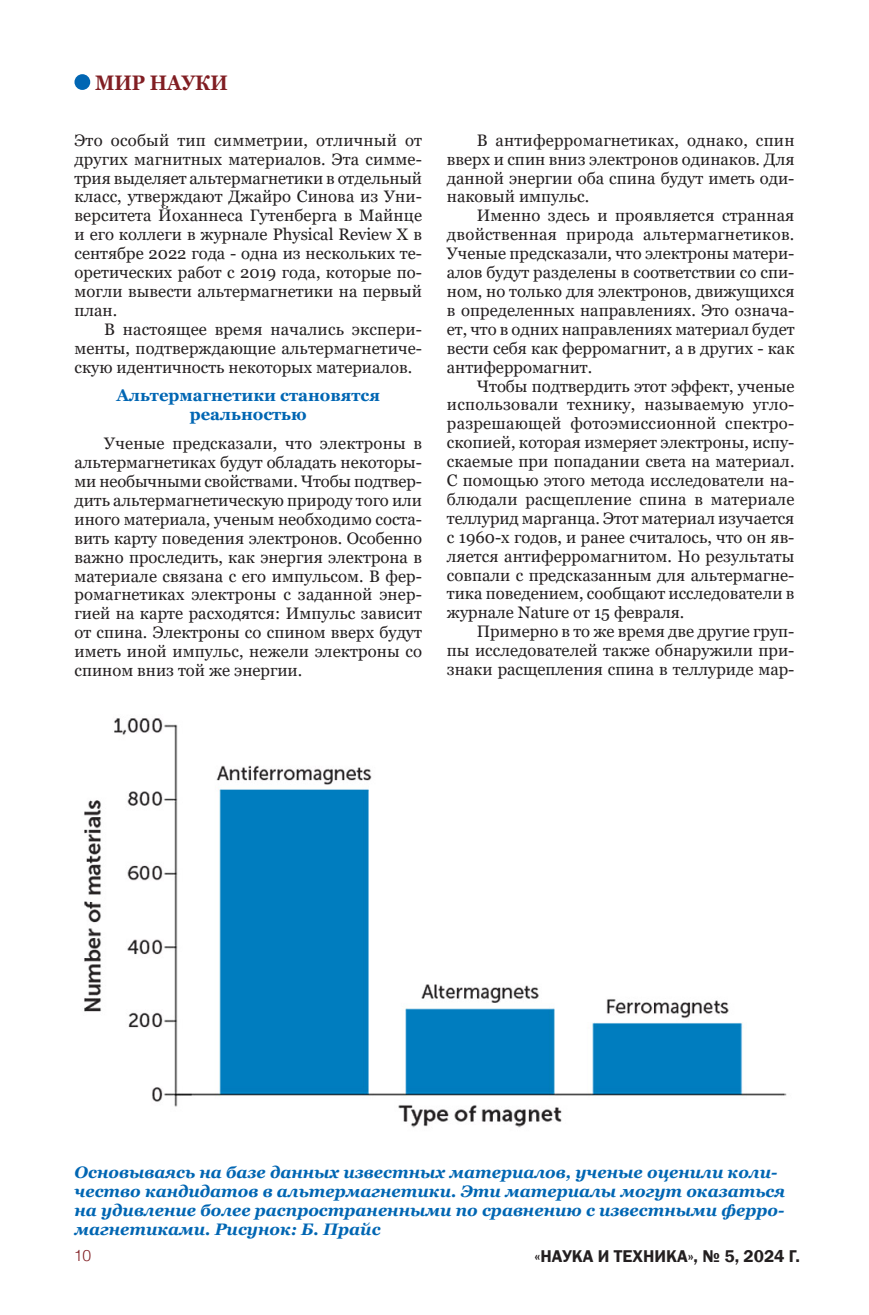
<style>
.page{position:relative;width:869px;height:1315px;background:#fff}
.page>*{position:absolute;margin:0;border:0;box-sizing:border-box;transform-origin:0 0}
.Рубрика{font:700 21px "Georgia";color:#811e23;scale:.9 1}
.t1{font:600 17.5px "Franklin Gothic";color:#231f20}
.текст_мой{font:16.62px/18.9px "Georgia";color:#231f20;text-align:justify}
.подпись_под_фото{font:italic 700 16.62px/18.9px "Georgia";color:#0166b3}
.подзаголовок_мой{font:700 16.62px/18.9px "Georgia";color:#0166b3;text-align:center}
.t2{font:300 15.75px "Helios";color:#811e23}
</style>
<div class="page">
<div style="left:74px;top:74px;width:16px;height:16px;background:#0166b3;border-radius:50%"></div>
<img style="left:84px;top:718px;width:703px;height:410px">
<p class="Рубрика" style="left:95px;top:69px;width:149px">МИР НАУКИ</p>
<p class="текст_мой" style="left:74px;top:131px;width:349px">Это особый тип симметрии, отличный от других магнитных материалов. Эта симме&shy;трия выделяет альтермагнетики в отдельный класс, утверждают Джайро Синова из Уни&shy;верситета Йоханнеса Гутенберга в Майнце и его коллеги в журнале Physical Review X в сентябре 2022 года - одна из нескольких те&shy;оретических работ с 2019 года, которые по&shy;могли вывести альтермагнетики на первый план.</p>
<p class="текст_мой" style="left:74px;top:320px;width:349px;text-indent:30px">В настоящее время начались экспери&shy;менты, подтверждающие альтермагнетиче&shy;скую идентичность некоторых материалов.</p>
<p class="подзаголовок_мой" style="left:116px;top:386px;width:265px">Альтермагнетики становятся реальностью</p>
<p class="текст_мой" style="left:74px;top:434px;width:349px;text-indent:30px">Ученые предсказали, что электроны в альтермагнетиках будут обладать некоторы&shy;ми необычными свойствами. Чтобы подтвер&shy;дить альтермагнетическую природу того или иного материала, ученым необходимо соста&shy;вить карту поведения электронов. Особенно важно проследить, как энергия электрона в материале связана с его импульсом. В фер&shy;ромагнетиках электроны с заданной энер&shy;гией на карте расходятся: Импульс зависит от спина. Электроны со спином вверх будут иметь иной импульс, нежели электроны со спином вниз той же энергии.</p>
<p class="текст_мой" style="left:446px;top:131px;width:349px;text-indent:30px">В антиферромагнетиках, однако, спин вверх и спин вниз электронов одинаков. Для данной энергии оба спина будут иметь оди&shy;наковый импульс.</p>
<p class="текст_мой" style="left:446px;top:206px;width:349px;text-indent:30px">Именно здесь и проявляется странная двойственная природа альтермагнетиков.<br>Ученые предсказали, что электроны матери&shy;алов будут разделены в соответствии со спи&shy;ном, но только для электронов, движущихся в определенных направлениях. Это означа&shy;ет, что в одних направлениях материал будет вести себя как ферромагнит, а в других - как антиферромагнит.</p>
<p class="текст_мой" style="left:446px;top:377px;width:349px;text-indent:30px">Чтобы подтвердить этот эффект, ученые использовали технику, называемую угло&shy;разрешающей фотоэмиссионной спектро&shy;скопией, которая измеряет электроны, испу&shy;скаемые при попадании света на материал.<br>С помощью этого метода исследователи на&shy;блюдали расщепление спина в материале теллурид марганца. Этот материал изучается с 1960-х годов, и ранее считалось, что он яв&shy;ляется антиферромагнитом. Но результаты совпали с предсказанным для альтермагне&shy;тика поведением, сообщают исследователи в журнале Nature от 15 февраля.</p>
<p class="текст_мой" style="left:446px;top:622px;width:349px;text-indent:30px">Примерно в то же время две другие груп&shy;пы исследователей также обнаружили при&shy;знаки расщепления спина в теллуриде мар-</p>
<p class="подпись_под_фото" style="left:74px;top:1163px;width:711px">Основываясь на базе данных известных материалов, ученые оценили коли&shy;чество кандидатов в альтермагнетики. Эти материалы могут оказаться на удивление более распространенными по сравнению с известными ферро&shy;магнетиками. Рисунок: Б. Прайс</p>
<p class="t2" style="left:74px;top:1246px;width:19px">10</p>
<p class="t1" style="left:534px;top:1244px;width:267px">«НАУКА И ТЕХНИКА», № 5, 2024 Г.</p>
</div>
